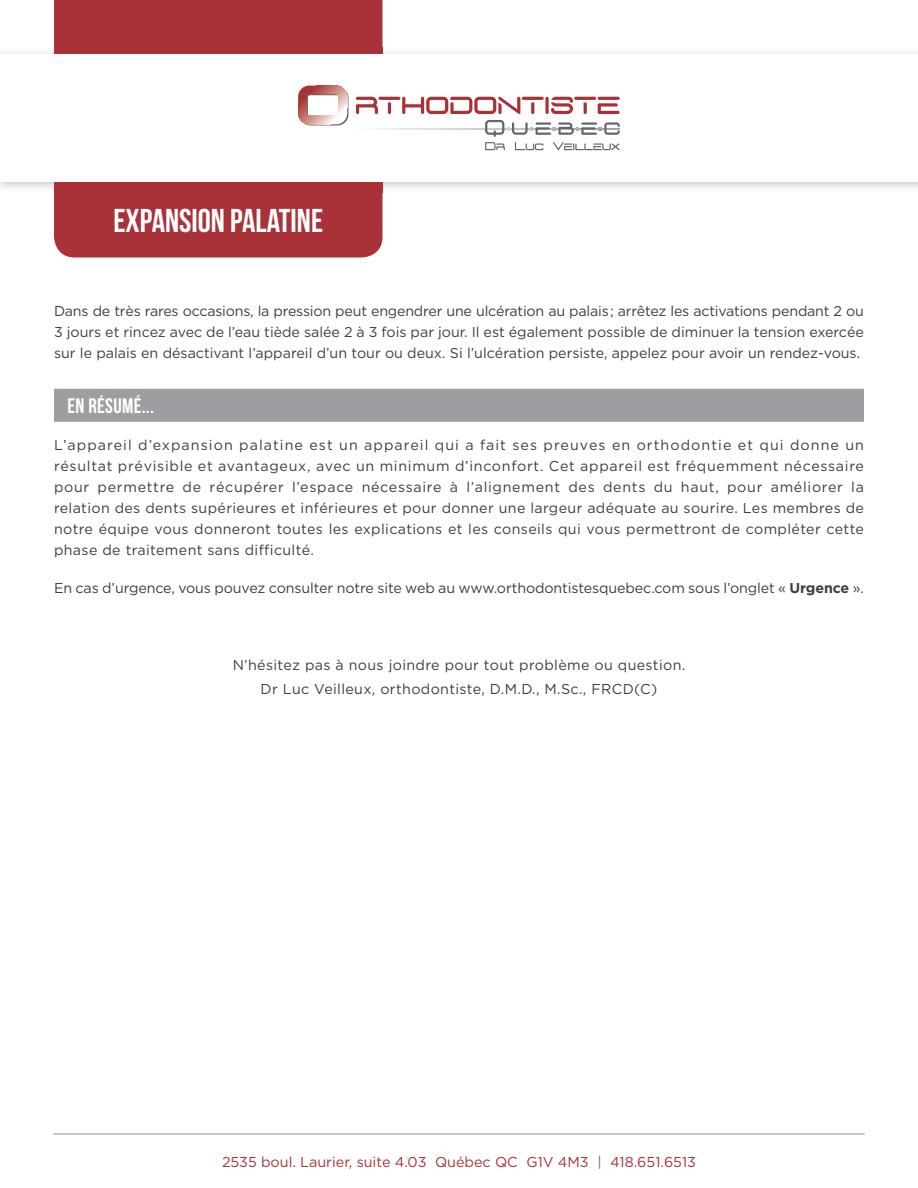
<style>
.page{position:relative;width:918px;height:1188px;background:#fff}
.page>*{position:absolute;margin:0;border:0;box-sizing:border-box;transform-origin:0 0}
.t1{font:33px "Bebas Neue";color:#fff}
.t2{font:21px "Bebas Neue";letter-spacing:.015em;color:#fff}
.t3{font:14.4px "Gotham";color:#a93239}
.t4{font:14.25px/21px "Gotham";color:#3e3e3f;text-align:justify}
.t5{font:14.25px/24px "Gotham";letter-spacing:.025em;color:#3e3e3f;text-align:center}
.s1{font-weight:700}
.s2{color:#6c6d70}
</style>
<div class="page">
<div style="left:54px;top:0;width:329px;height:257px;background:#a93239"></div>
<div style="left:54px;top:389px;width:810px;height:33px;background:#9c9ea1"></div>
<hr style="left:53px;top:1133px;width:812px;height:2px;background:#b2b3b7">
<div style="left:54px;top:48px;width:328px;height:145px;background:#a93239"></div>
<div style="left:0;top:54px;width:918px;height:128px;background:#fff"></div>
<svg style="left:376px;top:128px;width:109px;height:1px"></svg>
<svg style="left:356px;top:97px;width:22px;height:17px"></svg>
<hr style="left:598px;top:97px;width:22px;height:3px;background:#a93239;border-radius:2px">
<svg style="left:598px;top:103px;width:22px;height:11px"></svg>
<svg style="left:545px;top:97px;width:4px;height:17px"></svg>
<svg style="left:551px;top:97px;width:22px;height:17px"></svg>
<hr style="left:574px;top:97px;width:22px;height:3px;background:#a93239;border-radius:2px">
<svg style="left:584px;top:103px;width:3px;height:11px"></svg>
<svg style="left:531px;top:102px;width:3px;height:12px"></svg>
<hr style="left:522px;top:97px;width:22px;height:3px;background:#a93239;border-radius:2px">
<svg style="left:388px;top:102px;width:3px;height:12px"></svg>
<hr style="left:379px;top:97px;width:21px;height:3px;background:#a93239;border-radius:2px">
<svg style="left:402px;top:97px;width:118px;height:17px"></svg>
<svg style="left:298px;top:86px;width:50px;height:40px"></svg>
<svg style="left:485px;top:120px;width:135px;height:30px"></svg>
<h1 class="t1" style="left:113px;top:203px;width:211px">EXPANSION PALATINE</h1>
<p class="t4" style="left:54px;top:300px;width:812px">Dans de très rares occasions, la pression peut engendrer une ulcération au palais ; arrêtez les activations pendant 2 ou 3 jours et rincez avec de l’eau tiède salée 2 à 3 fois par jour. Il est également possible de diminuer la tension exercée sur le palais en désactivant l’appareil d’un tour ou deux. Si l’ulcération persiste, appelez pour avoir un rendez-vous.</p>
<h2 class="t2" style="left:68px;top:394px;width:88px">EN RÉSUMÉ...</h2>
<p class="t4" style="left:54px;top:434px;width:812px">L’appareil d’expansion palatine est un appareil qui a fait ses preuves en orthodontie et qui donne un résultat prévisible et avantageux, avec un minimum d’inconfort. Cet appareil est fréquemment nécessaire pour permettre de récupérer l’espace nécessaire à l’alignement des dents du haut, pour améliorer la relation des dents supérieures et inférieures et pour donner une largeur adéquate au sourire. Les membres de notre équipe vous donneront toutes les explications et les conseils qui vous permettront de compléter cette phase de traitement sans difficulté.</p>
<p class="t4" style="left:54px;top:577px;width:812px">En cas d’urgence, vous pouvez consulter notre site web au www.orthodontistesquebec.com sous l’onglet « <span class="s1">Urgence</span> ».</p>
<p class="t5" style="left:233px;top:653px;width:454px">N’hésitez pas à nous joindre pour tout problème ou question.<br>Dr Luc Veilleux, orthodontiste, D.M.D., M.Sc., FRCD(C)</p>
<p class="t3" style="left:222px;top:1154px;width:475px">2535 boul. Laurier, suite 4.03 Québec QC G1V 4M3 <span class="s2">|</span> 418.651.6513</p>
</div>
